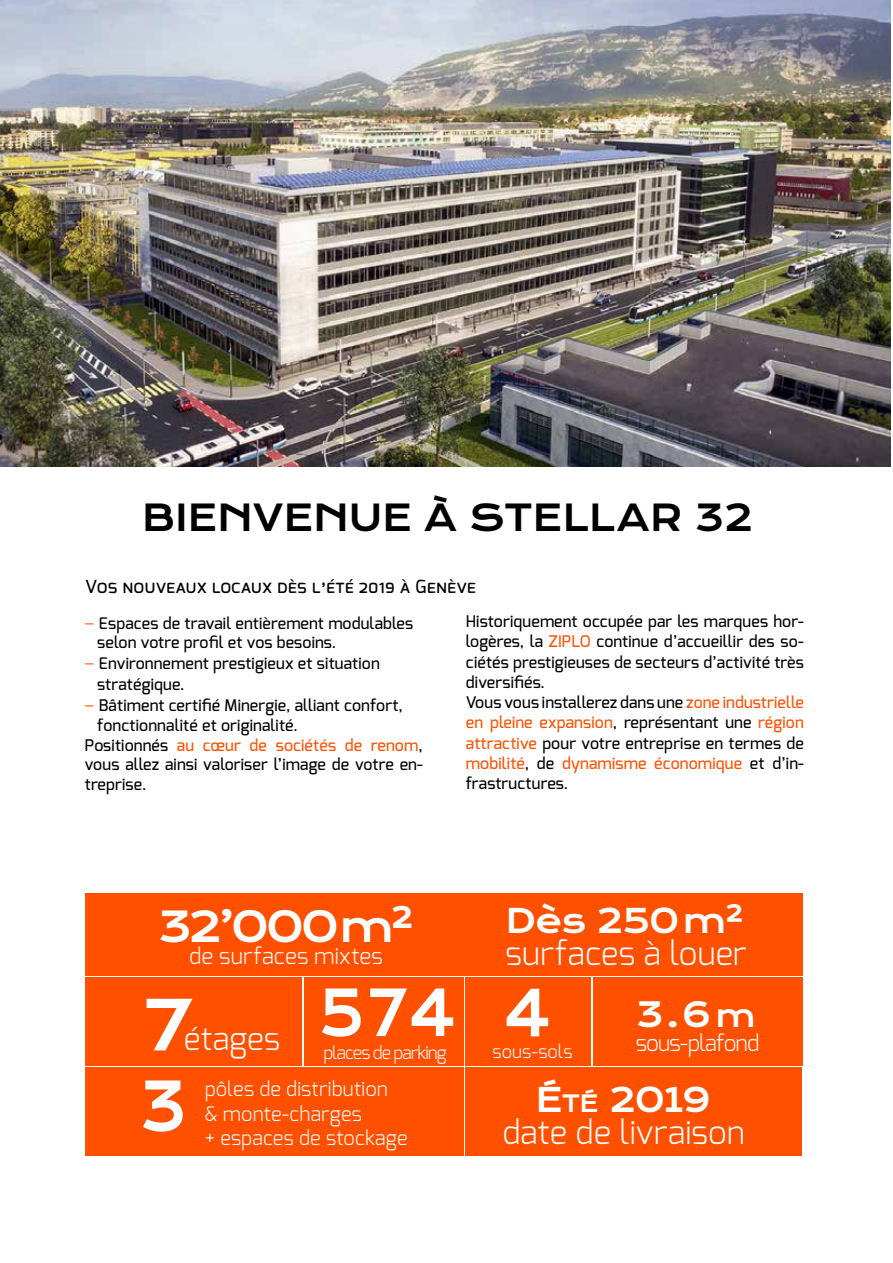
<style>
.page{position:relative;width:893px;height:1263px;background:#fff}
.page>*{position:absolute;margin:0;border:0;box-sizing:border-box;transform-origin:0 0}
.t1{font:66.15px "Krona One";color:#fff;scale:.87 1}
.t2{font:62.4px "Krona One";color:#fff;scale:.87 1}
.t3{font:41.25px "Krona One";letter-spacing:-.07em;color:#fff}
.t4{font:36px "Krona One";color:#000}
.t5{font:33.75px "Krona One";color:#fff}
.t6{font:33px "Krona One";letter-spacing:-.03em;color:#fff}
.t7{font:300 32.85px "Exo";color:#fff}
.t8{font:300 31.8px "Exo";letter-spacing:.005em;color:#fff}
.t9{font:300 22.5px "Exo";letter-spacing:-.005em;color:#fff}
.t10{font:300 22.5px "Exo";letter-spacing:-.035em;color:#fff}
.t11{font:300 20.1px/24px "Exo";letter-spacing:.005em;color:#fff}
.t12{font:300 18.15px "Exo";letter-spacing:.005em;color:#fff}
.t13{font:500 18px "Exo";letter-spacing:.01em;color:#000}
.t14{font:300 17.85px "Exo";letter-spacing:-.05em;color:#fff}
.t15{font:500 16.05px/20.2px "Exo";letter-spacing:.01em;color:#000}
.t16{font:500 16.05px "Exo";letter-spacing:.01em;color:#ff5000}
.s1{font-weight:300;font-size:17.7px;color:#ff5000}
.s2{color:#000}
.s3{color:#ff5000}
.s4{font-family:"Krona One";font-weight:400;font-size:67.65px}
.s5{font-size:30.45px}
.s6{font-size:23.1px}
</style>
<div class="page">
<img style="left:0;top:0;width:891px;height:467px">
<div style="left:85px;top:894px;width:717px;height:82px;background:#ff5000"></div>
<div style="left:85px;top:977px;width:217px;height:89px;background:#ff5000"></div>
<div style="left:304px;top:977px;width:159px;height:89px;background:#ff5000"></div>
<div style="left:593px;top:977px;width:209px;height:89px;background:#ff5000"></div>
<div style="left:466px;top:977px;width:125px;height:89px;background:#ff5000"></div>
<div style="left:85px;top:1067px;width:378px;height:89px;background:#ff5000"></div>
<div style="left:465px;top:1067px;width:337px;height:89px;background:#ff5000"></div>
<h3 class="t4" style="left:142px;top:495px;width:613px">BIENVENUE À STELLAR 32</h3>
<p class="t13" style="left:85px;top:575px;width:393px">Vos nouveaux locaux dès l’été 2019 à Genève</p>
<p class="t15" style="left:97px;top:613px;width:317px;line-height:19.2px;text-indent:-13px"><span class="s1">–</span> Espaces de travail entièrement modulables selon votre profil et vos besoins.</p>
<p class="t15" style="left:97px;top:653px;width:284px;text-indent:-13px"><span class="s1">–</span> Environnement prestigieux et situation stratégique.</p>
<p class="t15" style="left:85px;top:695px;width:320px"><span class="s1">–</span> Bâtiment certifié Minergie, alliant confort,</p>
<p class="t15" style="left:97px;top:715px;width:202px">fonctionnalité et originalité.</p>
<p class="t16" style="left:85px;top:734px;width:340px"><span class="s2">Positionnés</span> au cœur de sociétés de renom<span class="s2">,</span></p>
<p class="t15" style="left:85px;top:754px;width:340px">vous allez ainsi valoriser l’image de votre en-</p>
<p class="t15" style="left:85px;top:773px;width:63px">treprise.</p>
<p class="t15" style="left:466px;top:611px;width:340px">Historiquement occupée par les marques hor&shy;logères, la <span class="s3">ZIPLO</span> continue d’accueillir des so&shy;ciétés prestigieuses de secteurs d’activité très diversifiés.<br>Vous vous installerez dans une <span class="s3">zone industrielle en pleine expansion</span>, représentant une <span class="s3">région attractive</span> pour votre entreprise en termes de <span class="s3">mobilité</span>, de <span class="s3">dynamisme économique</span> et d’in&shy;frastructures.</p>
<h3 class="t3" style="left:158px;top:901px;width:258px">32’000m²</h3>
<h3 class="t9" style="left:189px;top:941px;width:195px">de surfaces mixtes</h3>
<h3 class="t8" style="left:143px;top:1018px;width:315px"><span class="s4">7</span>étages <sup>574</sup></h3>
<p class="t14" style="left:324px;top:1041px;width:125px">places de parking</p>
<h1 class="t1" style="left:139px;top:1065px;width:57px">3</h1>
<p class="t11" style="left:205px;top:1077px;width:204px">pôles de distribution<br>&amp; monte-charges<br>+ espaces de stockage</p>
<h3 class="t6" style="left:506px;top:901px;width:240px">Dès 250m²</h3>
<h3 class="t7" style="left:506px;top:932px;width:243px">surfaces à louer</h3>
<h2 class="t2" style="left:502px;top:974px;width:59px">4</h2>
<p class="t12" style="left:492px;top:1040px;width:82px">sous-sols</p>
<h3 class="t5" style="left:636px;top:994px;width:122px">3.6<span class="s5">m</span></h3>
<h3 class="t10" style="left:636px;top:1029px;width:125px">sous-plafond</h3>
<h3 class="t6" style="left:535px;top:1079px;width:178px">É<span class="s6">té</span> 2019</h3>
<h3 class="t7" style="left:502px;top:1111px;width:244px">date de livraison</h3>
</div>
